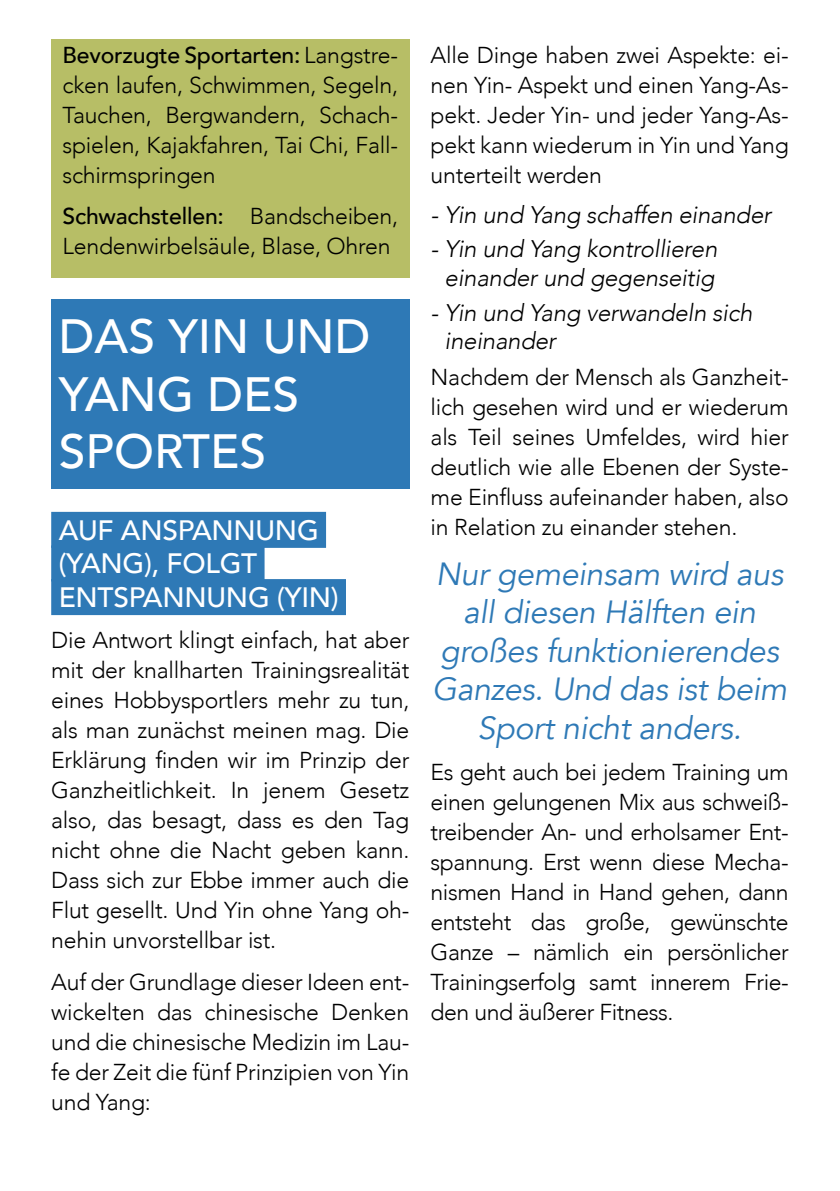
<style>
.page{position:relative;width:840px;height:1191px;background:#fff}
.page>*{position:absolute;margin:0;border:0;box-sizing:border-box;transform-origin:0 0}
.t1{font:500 48px/57.6px "Avenir";color:#fff}
.t2{font:italic 32px/38.4px "Avenir";letter-spacing:-.01em;color:#2e79b6;text-align:center}
.t3{font:500 28px/33.6px "Avenir";letter-spacing:-.01em;color:#fff}
.t4{font:italic 300 24px/28.8px "Avenir";letter-spacing:-.01em;color:#000;text-align:center}
.t5{font:300 23px/30px "Avenir";letter-spacing:-.01em;color:#000;text-align:justify}
.s1{font-weight:500}
</style>
<div class="page">
<div style="left:51px;top:40px;width:358px;height:238px;background:#b7be66"></div>
<div style="left:51px;top:512px;width:275px;height:36px;background:#2e79b6"></div>
<div style="left:51px;top:545px;width:213px;height:36px;background:#2e79b6"></div>
<div style="left:51px;top:579px;width:295px;height:36px;background:#2e79b6"></div>
<div style="left:51px;top:299px;width:358px;height:190px;background:#2e79b6"></div>
<p class="t5" style="left:63px;top:40px;width:337px"><span class="s1">Bevorzugte Sportarten:</span> Langstre&shy;cken laufen, Schwimmen, Segeln, Tauchen, Bergwandern, Schach&shy;spielen, Kajakfahren, Tai Chi, Fall&shy;schirmspringen</p>
<p class="t5" style="left:63px;top:201px;width:337px"><span class="s1">Schwachstellen:</span> Bandscheiben,<br>Lendenwirbelsäule, Blase, Ohren</p>
<h1 class="t1" style="left:59px;top:313px;width:313px">DAS YIN UND<br>YANG DES<br>SPORTES</h1>
<p class="t3" style="left:59px;top:516px;width:281px">AUF ANSPANNUNG (YANG), FOLGT<br>ENTSPANNUNG (YIN)</p>
<p class="t5" style="left:51px;top:625px;width:359px">Die Antwort klingt einfach, hat aber mit der knallharten Trainingsrealität eines Hobbysportlers mehr zu tun, als man zunächst meinen mag. Die Erklärung finden wir im Prinzip der Ganzheitlichkeit. In jenem Gesetz also, das besagt, dass es den Tag nicht ohne die Nacht geben kann.<br>Dass sich zur Ebbe immer auch die Flut gesellt. Und Yin ohne Yang oh&shy;nehin unvorstellbar ist.</p>
<p class="t5" style="left:51px;top:967px;width:359px">Auf der Grundlage dieser Ideen ent&shy;wickelten das chinesische Denken und die chinesische Medizin im Lau&shy;fe der Zeit die fünf Prinzipien von Yin und Yang:</p>
<p class="t5" style="left:430px;top:40px;width:359px">Alle Dinge haben zwei Aspekte: ei&shy;nen Yin- Aspekt und einen Yang-As&shy;pekt. Jeder Yin- und jeder Yang-As&shy;pekt kann wiederum in Yin und Yang unterteilt werden</p>
<p class="t4" style="left:430px;top:201px;width:342px">- Yin und Yang schaffen einander</p>
<p class="t4" style="left:430px;top:235px;width:288px">- Yin und Yang kontrollieren einander und gegenseitig</p>
<p class="t4" style="left:444px;top:298px;width:309px;text-align:left;text-indent:-14px">- Yin und Yang verwandeln sich ineinander</p>
<p class="t5" style="left:430px;top:362px;width:359px">Nachdem der Mensch als Ganzheit&shy;lich gesehen wird und er wiederum als Teil seines Umfeldes, wird hier deutlich wie alle Ebenen der Syste&shy;me Einfluss aufeinander haben, also in Relation zu einander stehen.</p>
<h2 class="t2" style="left:432px;top:558px;width:356px">Nur gemeinsam wird aus all diesen Hälften ein großes funktionierendes<br>Ganzes. Und das ist beim<br>Sport nicht anders.</h2>
<p class="t5" style="left:430px;top:757px;width:359px">Es geht auch bei jedem Training um einen gelungenen Mix aus schweiß&shy;treibender An- und erholsamer Ent&shy;spannung. Erst wenn diese Mecha&shy;nismen Hand in Hand gehen, dann entsteht das große, gewünschte Ganze – nämlich ein persönlicher Trainingserfolg samt innerem Frie&shy;den und äußerer Fitness.</p>
</div>
